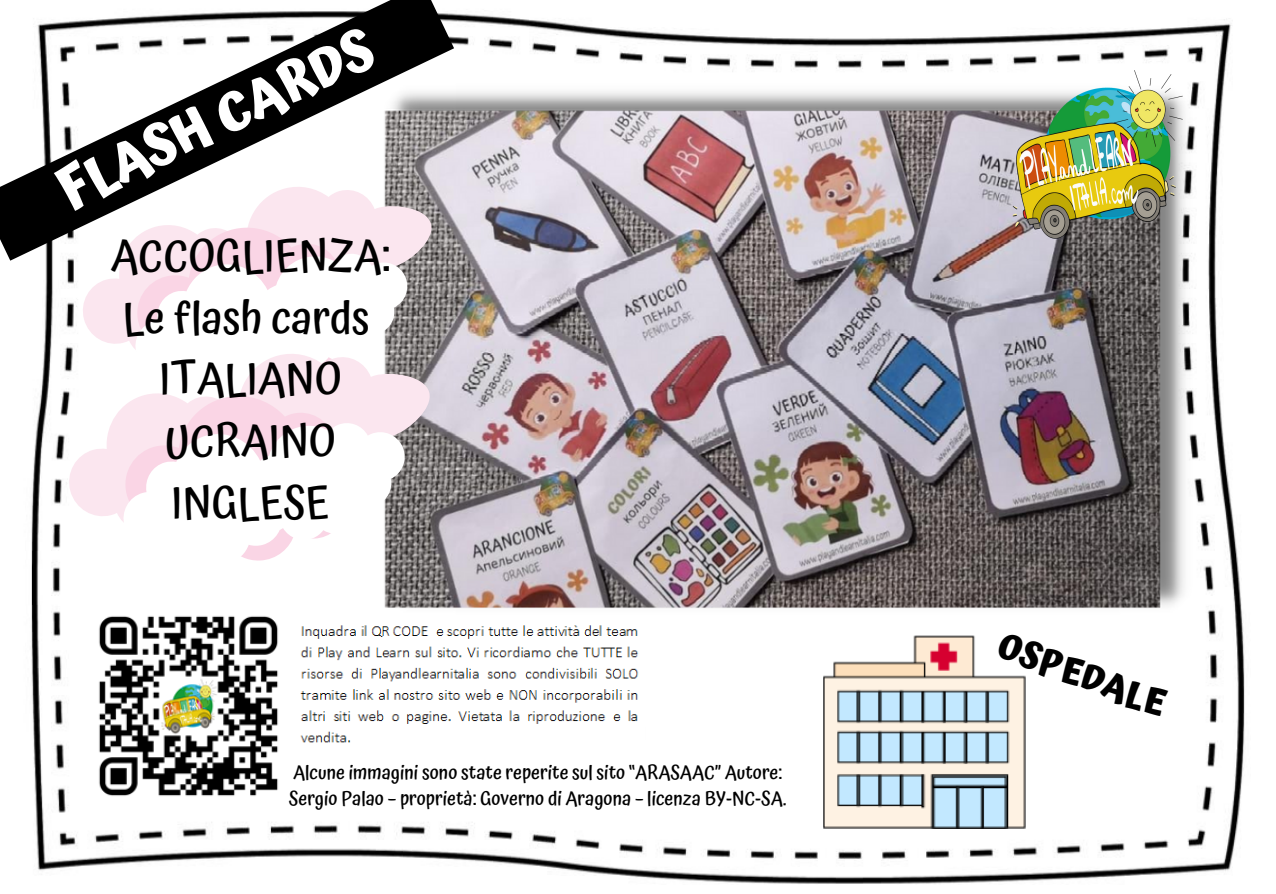
<style>
.page{position:relative;width:1276px;height:894px;background:#fff}
.page>*{position:absolute;margin:0;border:0;box-sizing:border-box;transform-origin:0 0}
.t1{font:700 54px "Atma";color:#fff}
.t2{font:500 44.4px "Atma";color:#000}
.t3{font:700 36px "Atma";color:#000}
.t4{font:500 19.2px/26px "Atma";color:#000}
</style>
<div class="page">
<img style="left:10px;top:13px;width:1235px;height:871px">
<img style="left:89px;top:606px;width:198px;height:199px">
<img style="left:286px;top:603px;width:360px;height:146px">
<img style="left:381px;top:82px;width:812px;height:534px">
<img style="left:1004px;top:63px;width:183px;height:182px">
<svg style="left:0;top:0;width:454px;height:260px"></svg>
<svg style="left:186px;top:145px;width:267px;height:214px"></svg>
<svg style="left:62px;top:191px;width:52px;height:167px"></svg>
<svg style="left:114px;top:185px;width:286px;height:43px"></svg>
<svg style="left:426px;top:311px;width:26px;height:221px;background:#989397"></svg>
<svg style="left:47px;top:358px;width:54px;height:205px"></svg>
<svg style="left:101px;top:351px;width:296px;height:249px"></svg>
<svg style="left:104px;top:228px;width:322px;height:363px"></svg>
<img style="left:823px;top:635px;width:202px;height:193px">
<p class="t1" style="left:46px;top:163px;width:345px;rotate:-25deg">FLASH CARDS</p>
<p class="t2" style="left:110px;top:229px;width:282px">ACCOGLIENZA:</p>
<p class="t2" style="left:123px;top:291px;width:249px">Le flash cards</p>
<p class="t2" style="left:159px;top:353px;width:184px">ITALIANO</p>
<p class="t2" style="left:165px;top:414px;width:173px">UCRAINO</p>
<p class="t2" style="left:171px;top:476px;width:160px">INGLESE</p>
<p class="t4" style="left:289px;top:759px;width:499px">Alcune immagini sono state reperite sul sito “ARASAAC” Autore:<br>Sergio Palao – proprietà: Governo di Aragona – licenza BY-NC-SA.</p>
<p class="t3" style="left:1007px;top:624px;width:178px;rotate:20deg">OSPEDALE</p>
</div>
